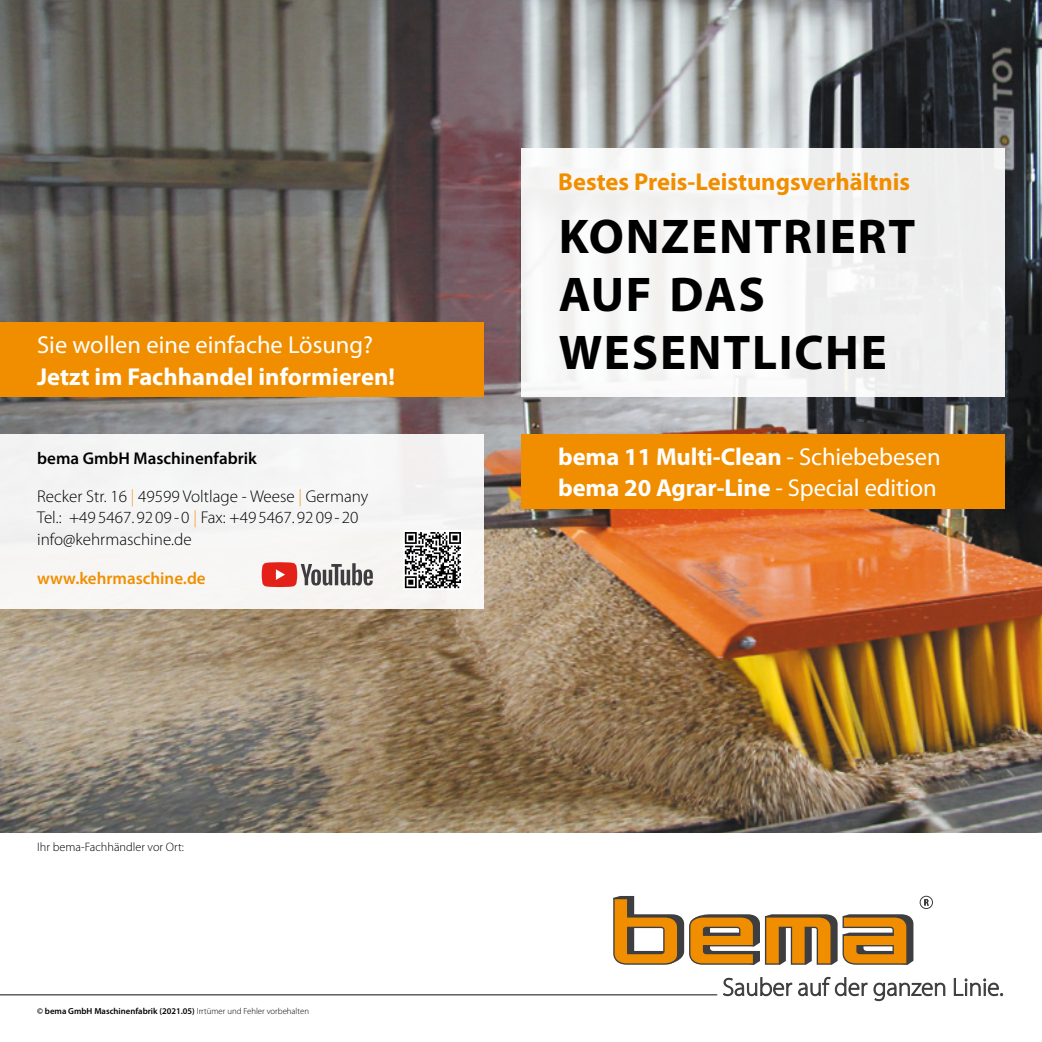
<style>
.page{position:relative;width:1042px;height:1042px;background:#fff}
.page>*{position:absolute;margin:0;border:0;box-sizing:border-box;transform-origin:0 0}
.t1{font:700 49px/57.8px "Myriad Pro";letter-spacing:.035em;color:#000}
.t2{font:700 24.5px/31.5px "Myriad Pro";letter-spacing:-.005em;color:#fff}
.t3{font:700 24.5px "Myriad Pro";color:#f18e00}
.t4{font:24.5px "Myriad Pro";color:#fff}
.t5{font:300 17.15px/37.3px "Myriad Pro";color:#000}
.t6{font:600 17.15px "Myriad Pro";color:#f18e00}
.t7{font:300 12.25px "Myriad Pro";color:#000}
.t8{font:600 8.75px "Myriad Pro";color:#000}
.s1{font-weight:600}
.s2{color:#f39a25}
.s3{font-weight:300}
.s4{font-weight:400}
</style>
<div class="page">
<img style="left:0;top:0;width:1042px;height:832px">
<div style="left:521px;top:149px;width:484px;height:248px;background:#f4f4f4"></div>
<div style="left:0;top:434px;width:484px;height:174px;background:#f6f5f4"></div>
<svg style="left:613px;top:896px;width:300px;height:68px"></svg>
<hr style="left:0;top:994px;width:717px;height:1px;background:#3e3d40">
<svg style="left:723px;top:977px;width:69px;height:19px"></svg>
<svg style="left:798px;top:977px;width:69px;height:19px"></svg>
<svg style="left:874px;top:983px;width:71px;height:18px"></svg>
<svg style="left:954px;top:978px;width:48px;height:18px"></svg>
<div style="left:919px;top:896px;width:14px;height:13px;border:1px solid #3e3d40;border-radius:50%"></div>
<svg style="left:924px;top:899px;width:5px;height:7px"></svg>
<div style="left:521px;top:434px;width:484px;height:74px;background:#f18e00"></div>
<div style="left:0;top:322px;width:484px;height:75px;background:#f18e00"></div>
<svg style="left:262px;top:562px;width:111px;height:25px"></svg>
<svg style="left:403px;top:530px;width:60px;height:60px"></svg>
<svg style="left:405px;top:532px;width:56px;height:56px"></svg>
<h2 class="t4" style="left:37px;top:330px;width:337px">Sie wollen eine einfache Lösung?</h2>
<h2 class="t2" style="left:37px;top:360px;width:359px">Jetzt im Fachhandel informieren!</h2>
<p class="t5" style="left:37px;top:440px;width:332px"><span class="s1">bema GmbH Maschinenfabrik<br></span>Recker Str. 16 <span class="s2">|</span> 49599 Voltlage - Weese <span class="s2">|</span> Germany</p>
<p class="t5" style="left:37px;top:507px;width:323px;line-height:21.9px">Tel.: +49 5467. 92 09 - 0 <span class="s2">|</span> Fax: +49 5467. 92 09 - 20 info@kehrmaschine.de</p>
<p class="t6" style="left:37px;top:567px;width:170px">www.kehrmaschine.de</p>
<p class="t7" style="left:37px;top:840px;width:148px">Ihr bema-Fachhändler vor Ort:</p>
<p class="t8" style="left:37px;top:1005px;width:273px">© bema GmbH Maschinenfabrik (2021.05) <span class="s3">Irrtümer und Fehler vorbehalten</span></p>
<h2 class="t3" style="left:558px;top:166px;width:353px">Bestes Preis-Leistungsverhältnis</h2>
<h1 class="t1" style="left:559px;top:206px;width:358px">KONZENTRIERT<br>AUF DAS<br>WESENTLICHE</h1>
<h2 class="t2" style="left:558px;top:440px;width:384px">bema 11 Multi-Clean <span class="s4">- Schiebebesen </span>bema 20 Agrar-Line <span class="s4">- Special edition</span></h2>
</div>
